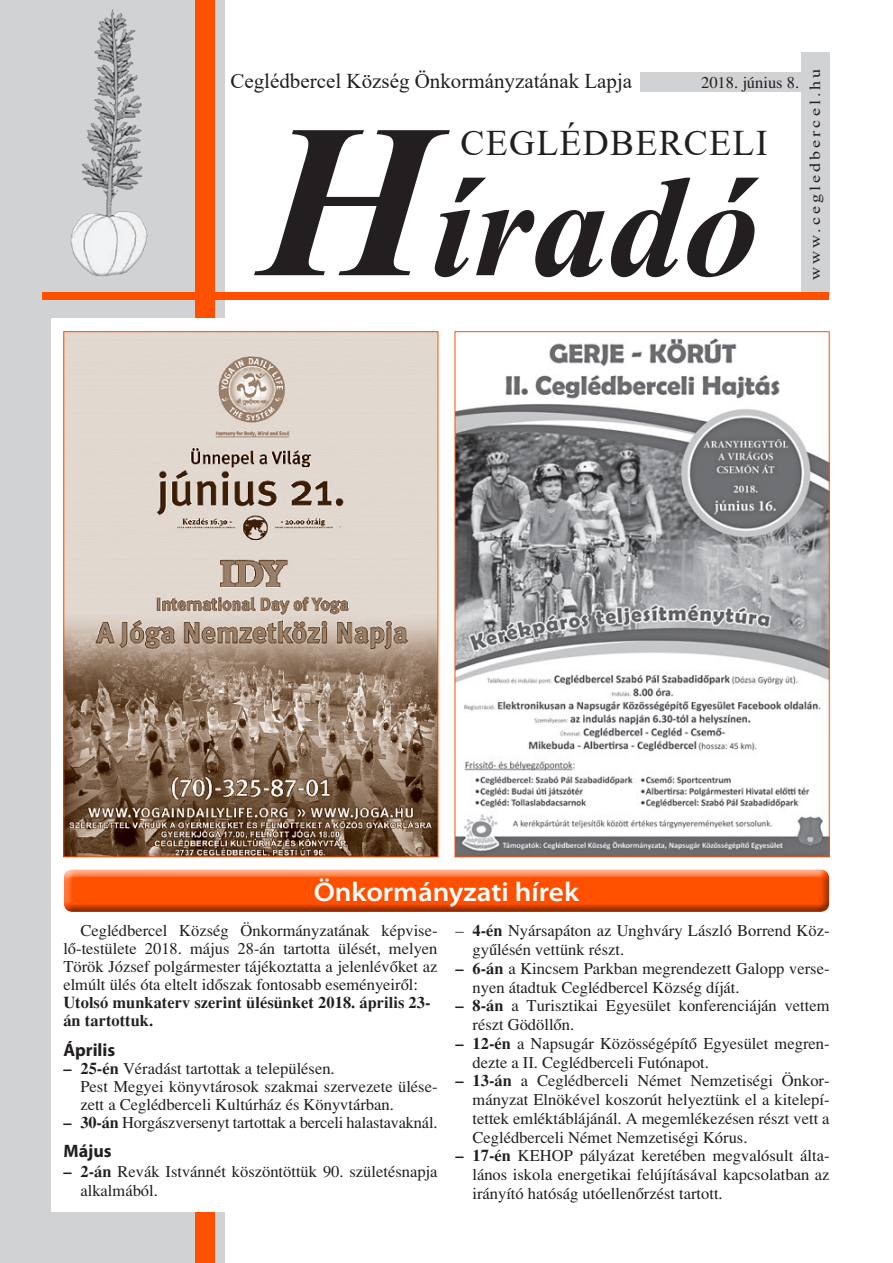
<style>
.page{position:relative;width:893px;height:1263px;background:#fff}
.page>*{position:absolute;margin:0;border:0;box-sizing:border-box;transform-origin:0 0}
.t1{font:italic 700 144px "Times New Roman";color:#231f20;scale:1.05 1}
.t2{font:36px "Times New Roman";letter-spacing:.035em;color:#231f20}
.t3{font:600 semi-expanded 27px "Myriad Pro";color:#fff}
.t4{font:21px "Times New Roman";color:#231f20}
.t5{font:700 18px "Myriad Pro";color:#231f20}
.t6{font:16.5px/18.8px "H Times";color:#231f20}
.t7{font:16.5px/18px "H Times Bold";color:#231f20}
.t8{font:15px "Times New Roman";letter-spacing:.17em;color:#231f20;scale:1.2 1}
.s1{font-size:219px}
.s2{font-family:"H Times Bold"}
</style>
<div class="page">
<div style="left:801px;top:52px;width:28px;height:244px;background:#d1d2d4"></div>
<div style="left:0;top:0;width:225px;height:1263px;background:#d1d2d4"></div>
<div style="left:196px;top:0;width:19px;height:1263px;background:#ff5000"></div>
<div style="left:43px;top:292px;width:786px;height:7px;background:#ff5000"></div>
<img style="left:70px;top:9px;width:78px;height:268px">
<div style="left:51px;top:319px;width:187px;height:893px;background:#fff"></div>
<div style="left:640px;top:72px;width:168px;height:20px;background:#d1d2d4"></div>
<div style="left:62px;top:868px;width:768px;height:39px;background:#ffe2d5"></div>
<div style="left:62px;top:870px;width:768px;height:44px;background:#231f20;opacity:.5"></div>
<img style="left:65px;top:333px;width:371px;height:522px">
<img style="left:457px;top:338px;width:371px;height:517px">
<p class="t4" style="left:230px;top:66px;width:403px">Ceglédbercel Község Önkormányzatának Lapja</p>
<h2 class="t2" style="left:461px;top:118px;width:309px">CEGLÉDBERCELI</h2>
<p class="t6" style="left:701px;top:73px;width:100px">2018. június 8.</p>
<h1 class="t1" style="left:261px;top:127px;width:476px"><span class="s1">H</span>íradó</h1>
<p class="t8" style="left:804px;top:280px;width:177px;rotate:-90deg">www.cegledbercel.hu</p>
<h3 class="t3" style="left:314px;top:877px;width:267px">Önkormányzati hírek</h3>
<p class="t6" style="left:63px;top:922px;width:376px;line-height:18px;text-align:justify;text-indent:17px">Ceglédbercel Község Önkormányzatának képvise&shy;lő-testülete 2018. május 28-án tartotta ülését, melyen Török József polgármester tájékoztatta a jelenlévőket az elmúlt ülés óta eltelt időszak fontosabb eseményeiről:</p>
<p class="t7" style="left:63px;top:993px;width:369px">Utolsó munkaterv szerint ülésünket 2018. április 23- án tartottuk.</p>
<p class="t5" style="left:63px;top:1038px;width:53px">Április</p>
<p class="t6" style="left:80px;top:1059px;width:359px;line-height:18px;text-indent:-17px"><span class="s2">– 25-én</span> Véradást tartottak a településen.<br>Pest Megyei könyvtárosok szakmai szervezete ülése&shy;zett a Ceglédberceli Kultúrház és Könyvtárban.</p>
<p class="t6" style="left:63px;top:1113px;width:376px"><span class="s2">– 30-án</span> Horgászversenyt tartottak a berceli halastavaknál.</p>
<p class="t5" style="left:63px;top:1140px;width:50px">Május</p>
<p class="t6" style="left:80px;top:1162px;width:359px;line-height:19.5px;text-indent:-17px"><span class="s2">– 2-án</span> Revák Istvánnét köszöntöttük 90. születésnapja alkalmából.</p>
<p class="t6" style="left:472px;top:921px;width:359px;text-indent:-17px">– <span class="s2">4-én</span> Nyársapáton az Unghváry László Borrend Köz&shy;gyűlésén vettünk részt.</p>
<p class="t6" style="left:472px;top:959px;width:359px;text-indent:-17px"><span class="s2">– 6-án</span> a Kincsem Parkban megrendezett Galopp verse&shy;nyen átadtuk Ceglédbercel Község díját.</p>
<p class="t6" style="left:472px;top:996px;width:359px;text-indent:-17px"><span class="s2">– 8-án</span> a Turisztikai Egyesület konferenciáján vettem részt Gödöllőn.</p>
<p class="t6" style="left:472px;top:1034px;width:359px;text-indent:-17px"><span class="s2">– 12-én</span> a Napsugár Közösségépítő Egyesület megren&shy;dezte a II. Ceglédberceli Futónapot.</p>
<p class="t6" style="left:472px;top:1071px;width:359px;text-align:justify;text-indent:-17px"><span class="s2">– 13-án</span> a Ceglédberceli Német Nemzetiségi Önkor&shy;mányzat Elnökével koszorút helyeztünk el a kitelepí&shy;tettek emléktáblájánál. A megemlékezésen részt vett a Ceglédberceli Német Nemzetiségi Kórus.</p>
<p class="t6" style="left:472px;top:1146px;width:359px;text-align:justify;text-indent:-17px"><span class="s2">– 17-én</span> KEHOP pályázat keretében megvalósult álta&shy;lános iskola energetikai felújításával kapcsolatban az irányító hatóság utóellenőrzést tartott.</p>
</div>
